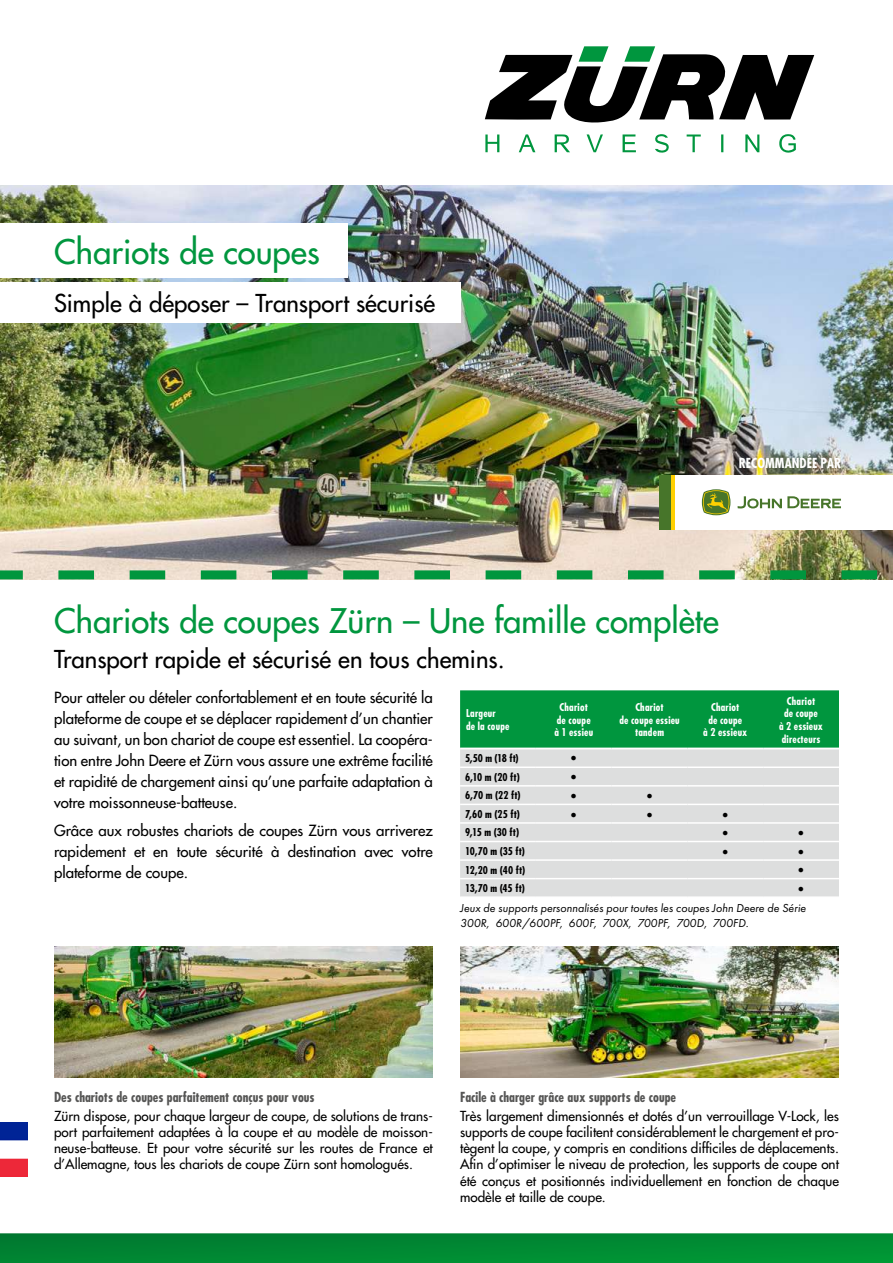
<style>
.page{position:relative;width:893px;height:1263px;background:#fff}
.page>*{position:absolute;margin:0;border:0;box-sizing:border-box;transform-origin:0 0}
.t1{font:33px "Futura";color:#00963e}
.t2{font:24px "Futura";color:#000}
.t3{font:15px/21px "Futura";color:#000;text-align:justify}
.t4{font:13.5px/16.2px "Futura";color:#000;text-align:justify}
.t5{font:700 condensed 13.5px "Futura";color:#565655}
.t6{font:700 condensed 13.5px "Futura";color:#fff}
.t7{font:italic 12px/14.4px "Futura PT";color:#000}
.t8{font:700 condensed 10.5px/12.6px "Futura";letter-spacing:.02em;color:#fff;text-align:center}
.t9{font:700 condensed 10.5px "Futura";color:#000}
.t10{font:10.5px "Arial";color:#000}
</style>
<div class="page">
<svg style="left:485px;top:46px;width:329px;height:77px"></svg>
<svg style="left:555px;top:134px;width:15px;height:18px"></svg>
<svg style="left:745px;top:134px;width:14px;height:18px"></svg>
<svg style="left:779px;top:134px;width:17px;height:19px"></svg>
<svg style="left:623px;top:134px;width:13px;height:18px"></svg>
<svg style="left:485px;top:134px;width:14px;height:18px"></svg>
<svg style="left:655px;top:134px;width:14px;height:19px"></svg>
<svg style="left:519px;top:134px;width:16px;height:18px"></svg>
<svg style="left:587px;top:134px;width:16px;height:18px"></svg>
<svg style="left:687px;top:134px;width:14px;height:18px"></svg>
<svg style="left:721px;top:134px;width:2px;height:18px"></svg>
<svg style="left:0;top:1233px;width:893px;height:30px;background:#028934"></svg>
<img style="left:0;top:185px;width:893px;height:385px">
<div style="left:0;top:224px;width:348px;height:54px;background:#fff"></div>
<div style="left:0;top:283px;width:460px;height:40px;background:#fff"></div>
<svg style="left:0;top:570px;width:893px;height:9px;background:#71b27d"></svg>
<div style="left:460px;top:690px;width:379px;height:57px;background:#00963e"></div>
<div style="left:460px;top:749px;width:379px;height:147px;background:#dddede"></div>
<hr style="left:460px;top:766px;width:76px;height:2px;background:#fff">
<hr style="left:536px;top:766px;width:76px;height:2px;background:#fff">
<hr style="left:612px;top:766px;width:75px;height:2px;background:#fff">
<hr style="left:687px;top:766px;width:76px;height:2px;background:#fff">
<hr style="left:763px;top:766px;width:76px;height:2px;background:#fff">
<hr style="left:460px;top:785px;width:76px;height:1px;background:#fff">
<hr style="left:536px;top:785px;width:76px;height:1px;background:#fff">
<hr style="left:612px;top:785px;width:75px;height:1px;background:#fff">
<hr style="left:687px;top:785px;width:76px;height:1px;background:#fff">
<hr style="left:763px;top:785px;width:76px;height:1px;background:#fff">
<hr style="left:460px;top:804px;width:76px;height:1px;background:#fff">
<hr style="left:536px;top:804px;width:76px;height:1px;background:#fff">
<hr style="left:612px;top:804px;width:75px;height:1px;background:#fff">
<hr style="left:687px;top:804px;width:76px;height:1px;background:#fff">
<hr style="left:763px;top:804px;width:76px;height:1px;background:#fff">
<hr style="left:460px;top:822px;width:76px;height:2px;background:#fff">
<hr style="left:536px;top:822px;width:76px;height:2px;background:#fff">
<hr style="left:612px;top:822px;width:75px;height:2px;background:#fff">
<hr style="left:687px;top:822px;width:76px;height:2px;background:#fff">
<hr style="left:763px;top:822px;width:76px;height:2px;background:#fff">
<hr style="left:460px;top:841px;width:76px;height:1px;background:#fff">
<hr style="left:536px;top:841px;width:76px;height:1px;background:#fff">
<hr style="left:612px;top:841px;width:75px;height:1px;background:#fff">
<hr style="left:687px;top:841px;width:76px;height:1px;background:#fff">
<hr style="left:763px;top:841px;width:76px;height:1px;background:#fff">
<hr style="left:460px;top:859px;width:76px;height:2px;background:#fff">
<hr style="left:536px;top:859px;width:76px;height:2px;background:#fff">
<hr style="left:612px;top:859px;width:75px;height:2px;background:#fff">
<hr style="left:687px;top:859px;width:76px;height:2px;background:#fff">
<hr style="left:763px;top:859px;width:76px;height:2px;background:#fff">
<hr style="left:460px;top:878px;width:76px;height:1px;background:#fff">
<hr style="left:536px;top:878px;width:76px;height:1px;background:#fff">
<hr style="left:612px;top:878px;width:75px;height:1px;background:#fff">
<hr style="left:687px;top:878px;width:76px;height:1px;background:#fff">
<hr style="left:763px;top:878px;width:76px;height:1px;background:#fff">
<img style="left:54px;top:946px;width:379px;height:131px">
<img style="left:460px;top:946px;width:379px;height:131px">
<div style="left:659px;top:475px;width:234px;height:54px;background:#fff"></div>
<svg style="left:738px;top:496px;width:103px;height:12px"></svg>
<svg style="left:702px;top:489px;width:28px;height:26px"></svg>
<img style="left:0;top:1123px;width:27px;height:54px">
<div style="left:659px;top:475px;width:12px;height:54px;background:#47752a"></div>
<hr style="left:671px;top:475px;width:4px;height:54px;background:#ffd000">
<h1 class="t1" style="left:54px;top:230px;width:267px">Chariots de coupes</h1>
<h2 class="t2" style="left:54px;top:288px;width:383px">Simple à déposer – Transport sécurisé</h2>
<p class="t6" style="left:739px;top:455px;width:104px">RECOMMANDÉE PAR</p>
<h1 class="t1" style="left:54px;top:599px;width:666px">Chariots de coupes Zürn – Une famille complète</h1>
<h2 class="t2" style="left:54px;top:644px;width:452px">Transport rapide et sécurisé en tous chemins.</h2>
<p class="t3" style="left:54px;top:687px;width:380px">Pour atteler ou dételer confortablement et en toute sécurité la plateforme de coupe et se déplacer rapidement d’un chantier au suivant, un bon chariot de coupe est essentiel. La coopéra&shy;tion entre John Deere et Zürn vous assure une extrême facilité et rapidité de chargement ainsi qu’une parfaite adaptation à votre moissonneuse-batteuse.</p>
<p class="t3" style="left:54px;top:820px;width:380px">Grâce aux robustes chariots de coupes Zürn vous arriverez rapidement et en toute sécurité à destination avec votre plateforme de coupe.</p>
<p class="t8" style="left:466px;top:707px;width:45px;text-align:left">Largeur<br>de la coupe</p>
<p class="t8" style="left:554px;top:701px;width:40px">Chariot de coupe à 1 essieu</p>
<p class="t8" style="left:619px;top:701px;width:62px">Chariot<br>de coupe essieu tandem</p>
<p class="t8" style="left:703px;top:701px;width:46px">Chariot<br>de coupe<br>à 2 essieux</p>
<p class="t8" style="left:779px;top:694px;width:46px">Chariot<br>de coupe<br>à 2 essieux directeurs</p>
<p class="t9" style="left:465px;top:751px;width:55px">5,50 m (18 ft)</p>
<p class="t10" style="left:571px;top:750px;width:8px">●</p>
<p class="t9" style="left:465px;top:770px;width:56px">6,10 m (20 ft)</p>
<p class="t10" style="left:571px;top:769px;width:8px">●</p>
<p class="t9" style="left:465px;top:789px;width:57px">6,70 m (22 ft)</p>
<p class="t10" style="left:571px;top:788px;width:8px">●</p>
<p class="t10" style="left:646px;top:788px;width:8px">●</p>
<p class="t9" style="left:465px;top:807px;width:56px">7,60 m (25 ft)</p>
<p class="t10" style="left:571px;top:806px;width:8px">●</p>
<p class="t10" style="left:646px;top:806px;width:8px">●</p>
<p class="t10" style="left:722px;top:806px;width:8px">●</p>
<p class="t9" style="left:465px;top:826px;width:56px">9,15 m (30 ft)</p>
<p class="t10" style="left:722px;top:825px;width:8px">●</p>
<p class="t10" style="left:798px;top:825px;width:8px">●</p>
<p class="t9" style="left:465px;top:844px;width:61px">10,70 m (35 ft)</p>
<p class="t10" style="left:722px;top:844px;width:8px">●</p>
<p class="t10" style="left:798px;top:844px;width:8px">●</p>
<p class="t9" style="left:465px;top:863px;width:62px">12,20 m (40 ft)</p>
<p class="t10" style="left:798px;top:862px;width:8px">●</p>
<p class="t9" style="left:465px;top:881px;width:61px">13,70 m (45 ft)</p>
<p class="t10" style="left:798px;top:881px;width:8px">●</p>
<p class="t7" style="left:460px;top:901px;width:347px">Jeux de supports personnalisés pour toutes les coupes John Deere de Série<br>300R, 600R/600PF, 600F, 700X, 700PF, 700D, 700FD.</p>
<p class="t5" style="left:54px;top:1088px;width:262px">Des chariots de coupes parfaitement conçus pour vous</p>
<p class="t4" style="left:54px;top:1108px;width:380px">Zürn dispose, pour chaque largeur de coupe, de solutions de trans&shy;port parfaitement adaptées à la coupe et au modèle de moisson&shy;neuse-batteuse. Et pour votre sécurité sur les routes de France et d’Allemagne, tous les chariots de coupe Zürn sont homologués.</p>
<p class="t5" style="left:460px;top:1088px;width:218px">Facile à charger grâce aux supports de coupe</p>
<p class="t4" style="left:460px;top:1108px;width:380px">Très largement dimensionnés et dotés d’un verrouillage V-Lock, les supports de coupe facilitent considérablement le chargement et pro&shy;tègent la coupe, y compris en conditions difficiles de déplacements.<br>Afin d’optimiser le niveau de protection, les supports de coupe ont été conçus et positionnés individuellement en fonction de chaque modèle et taille de coupe.</p>
</div>
